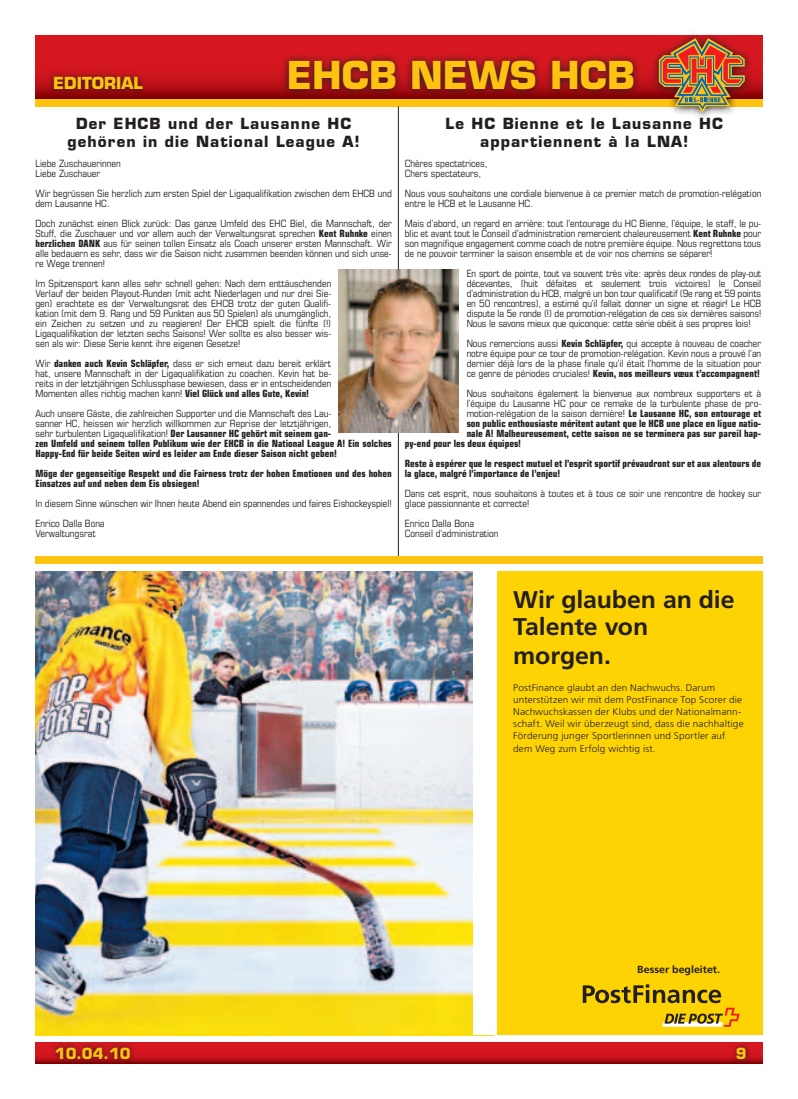
<style>
.page{position:relative;width:798px;height:1099px;background:#fff}
.page>*{position:absolute;margin:0;border:0;box-sizing:border-box;transform-origin:0 0}
.t1{font:700 37.5px "Eurostile LT Std";color:#fec210}
.t2{font:700 24.12px/26.6px "Frutiger";letter-spacing:-.005em;color:#231f20}
.t3{font:700 16.25px "Eurostile LT Std";color:#fec210}
.t4{font:700 15px/18px "Eurostile LT Std";letter-spacing:.07em;color:#231f20;text-align:center}
.t5{font:700 15px "Eurostile LT Std";color:#fec210}
.t6{font:700 10.25px "Frutiger";color:#231f20}
.t7{font:condensed 10px/10px "Eurostile LT Std";color:#231f20}
.t8{font:700 condensed 10px/10px "Eurostile LT Std";color:#231f20}
.t9{font:300 9.75px/12.1px "Frutiger";letter-spacing:.01em;color:#231f20}
.s1{font-weight:700}
.s2{font-weight:400}
</style>
<div class="page">
<svg style="left:35px;top:35px;width:727px;height:64px;background:#c9131a"></svg>
<svg style="left:35px;top:1042px;width:727px;height:21px"></svg>
<svg style="left:281px;top:52px;width:360px;height:45px;background:#87151a"></svg>
<div style="left:35px;top:99px;width:727px;height:7px;background:#fec210"></div>
<svg style="left:48px;top:70px;width:101px;height:25px;background:#911318"></svg>
<svg style="left:650px;top:34px;width:102px;height:83px"></svg>
<svg style="left:658px;top:38px;width:86px;height:75px;background:#b56b40"></svg>
<hr style="left:398px;top:106px;width:1px;height:450px;background:#231f20">
<svg style="left:49px;top:1042px;width:701px;height:22px;background:#c01219"></svg>
<div style="left:35px;top:556px;width:727px;height:7px;background:#fec210"></div>
<img style="left:36px;top:571px;width:437px;height:464px">
<div style="left:487px;top:571px;width:275px;height:464px;background:#fed304"></div>
<div style="left:473px;top:571px;width:23px;height:464px;background:#fff"></div>
<svg style="left:582px;top:984px;width:157px;height:42px"></svg>
<img style="left:338px;top:269px;width:121px;height:164px">
<h3 class="t3" style="left:53px;top:73px;width:90px">EDITORIAL</h3>
<h1 class="t1" style="left:286px;top:52px;width:349px">EHCB NEWS HCB</h1>
<h3 class="t4" style="left:68px;top:114px;width:293px">Der EHCB und der Lausanne HC gehören in die National League A!</h3>
<h3 class="t4" style="left:445px;top:114px;width:279px">Le HC Bienne et le Lausanne HC appartiennent à la LNA!</h3>
<p class="t7" style="left:35px;top:158px;width:87px">Liebe Zuschauerinnen<br>Liebe Zuschauer</p>
<p class="t7" style="left:35px;top:188px;width:358px">Wir begrüssen Sie herzlich zum ersten Spiel der Ligaqualifikation zwischen dem EHCB und dem Lausanne HC.</p>
<p class="t7" style="left:35px;top:218px;width:358px;text-align:justify">Doch zunächst einen Blick zurück: Das ganze Umfeld des EHC Biel, die Mannschaft, der Stuff, die Zuschauer und vor allem auch der Verwaltungsrat sprechen <span class="s1">Kent Ruhnke</span> einen <span class="s1">herzlichen DANK</span> aus für seinen tollen Einsatz als Coach unserer ersten Mannschaft. Wir alle bedauern es sehr, dass wir die Saison nicht zusammen beenden können und sich unse&shy;re Wege trennen!</p>
<p class="t7" style="left:35px;top:278px;width:297px;text-align:justify">Im Spitzensport kann alles sehr schnell gehen: Nach dem enttäuschenden Verlauf der beiden Playout-Runden (mit acht Niederlagen und nur drei Sie&shy;gen) erachtete es der Verwaltungsrat des EHCB trotz der guten Qualifi&shy;kation (mit dem 9. Rang und 59 Punkten aus 50 Spielen) als unumgänglich, ein Zeichen zu setzen und zu reagieren! Der EHCB spielt die fünfte (!)<br>Ligaqualifikation der letzten sechs Saisons! Wer sollte es also besser wis&shy;sen als wir: Diese Serie kennt ihre eigenen Gesetze!</p>
<p class="t7" style="left:35px;top:358px;width:297px;text-align:justify">Wir <span class="s1">danken auch Kevin Schläpfer,</span> dass er sich erneut dazu bereit erklärt hat, unsere Mannschaft in der Ligaqualifikation zu coachen. Kevin hat be&shy;reits in der letztjährigen Schlussphase bewiesen, dass er in entscheidenden Momenten alles richtig machen kann! <span class="s1">Viel Glück und alles Gute, Kevin!</span></p>
<p class="t8" style="left:35px;top:408px;width:358px"><span class="s2">Auch unsere Gäste, die zahlreichen Supporter und die Mannschaft des Lau-<br>sanner HC, heissen wir herzlich willkommen zur Reprise der letztjährigen,<br>sehr turbulenten Ligaqualifikation!</span> Der Lausanner HC gehört mit seinem gan-<br>zen Umfeld und seinem tollen Publikum wie der EHCB in die National League A! Ein solches Happy-End für beide Seiten wird es leider am Ende dieser Saison nicht geben!</p>
<p class="t8" style="left:35px;top:468px;width:358px">Möge der gegenseitige Respekt und die Fairness trotz der hohen Emotionen und des hohen<br>Einsatzes auf und neben dem Eis obsiegen!</p>
<p class="t7" style="left:35px;top:493px;width:358px;line-height:20px">In diesem Sinne wünschen wir Ihnen heute Abend ein spannendes und faires Eishockeyspiel!<br>Enrico Dalla Bona</p>
<p class="t7" style="left:35px;top:528px;width:62px">Verwaltungsrat</p>
<p class="t7" style="left:404px;top:158px;width:84px">Chères spectatrices,<br>Chers spectateurs,</p>
<p class="t7" style="left:404px;top:188px;width:358px">Nous vous souhaitons une cordiale bienvenue à ce premier match de promotion-relégation entre le HCB et le Lausanne HC.</p>
<p class="t7" style="left:404px;top:218px;width:358px;text-align:justify">Mais d’abord, un regard en arrière: tout l’entourage du HC Bienne, l’équipe, le staff, le pu&shy;blic et avant tout le Conseil d’administration remercient chaleureusement <span class="s1">Kent Ruhnke</span> pour son magnifique engagement comme coach de notre première équipe. Nous regrettons tous de ne pouvoir terminer la saison ensemble et de voir nos chemins se séparer!</p>
<p class="t7" style="left:466px;top:268px;width:296px;text-align:justify">En sport de pointe, tout va souvent très vite: après deux rondes de play-out décevantes, (huit défaites et seulement trois victoires) le Conseil d’administration du HCB, malgré un bon tour qualificatif (9e rang et 59 points en 50 rencontres), a estimé qu’il fallait donner un signe et réagir! Le HCB dispute la 5e ronde (!) de promotion-relégation de ces six dernières saisons!<br>Nous le savons mieux que quiconque: cette série obéit à ses propres lois!</p>
<p class="t7" style="left:466px;top:338px;width:296px;text-align:justify">Nous remercions aussi <span class="s1">Kevin Schläpfer,</span> qui accepte à nouveau de coacher notre équipe pour ce tour de promotion-relégation. Kevin nous a prouvé l’an dernier déjà lors de la phase finale qu’il était l’homme de la situation pour ce genre de périodes cruciales! <span class="s1">Kevin, nos meilleurs vœux t’accompagnent!</span></p>
<p class="t7" style="left:466px;top:388px;width:296px">Nous souhaitons également la bienvenue aux nombreux supporters et à</p>
<p class="t7" style="left:466px;top:398px;width:296px">l’équipe du Lausanne HC pour ce remake de la turbulente phase de pro-</p>
<p class="t7" style="left:466px;top:408px;width:296px">motion-relégation de la saison dernière! <span class="s1">Le Lausanne HC, son entourage et</span></p>
<p class="t8" style="left:466px;top:418px;width:296px">son public enthousiaste méritent autant que le HCB une place en ligue natio-</p>
<p class="t8" style="left:466px;top:428px;width:296px">nale A! Malheureusement, cette saison ne se terminera pas sur pareil hap-</p>
<p class="t8" style="left:404px;top:438px;width:118px">py-end pour les deux équipes!</p>
<p class="t8" style="left:404px;top:458px;width:358px">Reste à espérer que le respect mutuel et l’esprit sportif prévaudront sur et aux alentours de la glace, malgré l’importance de l’enjeu!</p>
<p class="t7" style="left:404px;top:488px;width:358px">Dans cet esprit, nous souhaitons à toutes et à tous ce soir une rencontre de hockey sur glace passionnante et correcte!</p>
<p class="t7" style="left:404px;top:518px;width:95px">Enrico Dalla Bona<br>Conseil d’administration</p>
<h2 class="t2" style="left:513px;top:587px;width:223px">Wir glauben an die<br>Talente von</h2>
<h2 class="t2" style="left:513px;top:642px;width:99px">morgen.</h2>
<p class="t9" style="left:513px;top:681px;width:232px">PostFinance glaubt an den Nachwuchs. Darum unterstützen wir mit dem PostFinance Top Scorer die Nachwuchskassen der Klubs und der Nationalmann&shy;schaft. Weil wir überzeugt sind, dass die nachhaltige Förderung junger Sportlerinnen und Sportler auf dem Weg zum Erfolg wichtig ist.</p>
<p class="t6" style="left:637px;top:962px;width:84px">Besser begleitet.</p>
<h3 class="t5" style="left:55px;top:1043px;width:77px">10.04.10</h3>
<h3 class="t5" style="left:735px;top:1043px;width:12px">9</h3>
</div>
